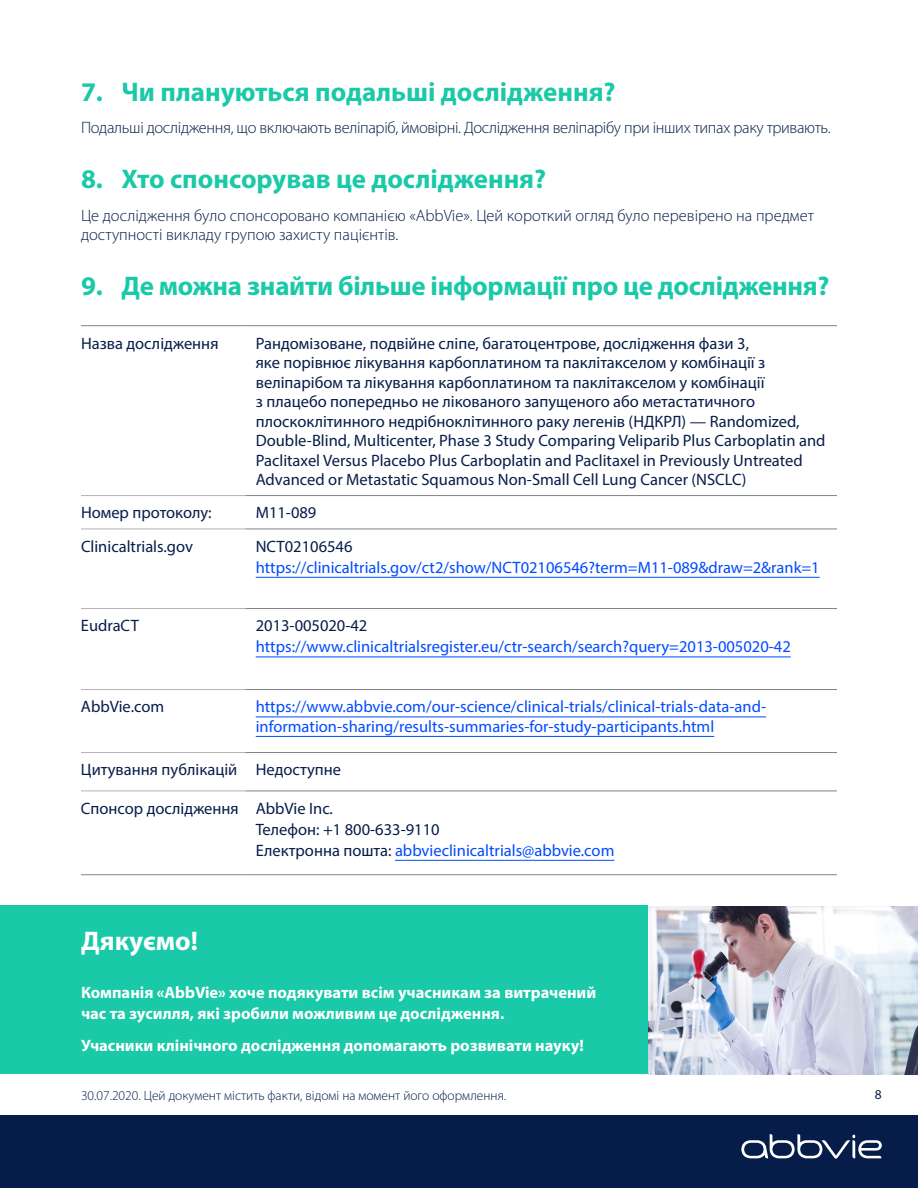
<style>
.page{position:relative;width:918px;height:1188px;background:#fff}
.page>*{position:absolute;margin:0;border:0;box-sizing:border-box;transform-origin:0 0}
.t1{font:700 27px "Myriad Pro";letter-spacing:-.005em;color:#1ac9a8}
.t2{font:700 27px "Myriad Pro";color:#fff}
.t3{font:16.5px/19.5px "Myriad Pro";color:#071d49}
.t4{font:16.5px/19.5px "Myriad Pro";color:#004bff}
.t5{font:300 16.5px/19.5px "Myriad Pro";letter-spacing:-.005em;color:#071d49}
.t6{font:700 16.5px/21px "Myriad Pro";color:#fff}
.t7{font:300 13.5px "Myriad Pro";color:#071d49}
.t8{font:13.5px "Myriad Pro";color:#071d49}
.s1{color:#004bff}
</style>
<div class="page">
<img style="left:648px;top:906px;width:270px;height:168px">
<div style="left:0;top:1115px;width:918px;height:73px;background:#071d49"></div>
<div style="left:0;top:906px;width:648px;height:168px;background:#1ac9a8"></div>
<hr style="left:81px;top:325px;width:164px;height:1px;background:#808285">
<hr style="left:245px;top:325px;width:592px;height:1px;background:#808285">
<hr style="left:245px;top:495px;width:592px;height:1px;background:#808285">
<hr style="left:245px;top:529px;width:592px;height:1px;background:#808285">
<hr style="left:245px;top:608px;width:592px;height:1px;background:#808285">
<hr style="left:245px;top:689px;width:592px;height:1px;background:#808285">
<hr style="left:245px;top:791px;width:592px;height:1px;background:#808285">
<hr style="left:81px;top:874px;width:164px;height:1px;background:#808285">
<hr style="left:245px;top:874px;width:592px;height:1px;background:#808285">
<hr style="left:81px;top:495px;width:164px;height:1px;background:#b3b4b6">
<hr style="left:81px;top:529px;width:164px;height:1px;background:#b3b4b6">
<hr style="left:81px;top:608px;width:164px;height:1px;background:#b3b4b6">
<hr style="left:81px;top:689px;width:164px;height:1px;background:#b3b4b6">
<hr style="left:81px;top:791px;width:164px;height:1px;background:#b3b4b6">
<hr style="left:81px;top:752px;width:164px;height:1px;background:#b3b4b6">
<hr style="left:245px;top:752px;width:592px;height:1px;background:#808285">
<hr style="left:256px;top:577px;width:564px;height:1px;background:#004bff">
<hr style="left:256px;top:657px;width:535px;height:1px;background:#004bff">
<hr style="left:256px;top:717px;width:510px;height:1px;background:#004bff">
<hr style="left:256px;top:736px;width:458px;height:1px;background:#004bff">
<hr style="left:395px;top:860px;width:219px;height:1px;background:#004bff">
<svg style="left:741px;top:1134px;width:141px;height:25px"></svg>
<h1 class="t1" style="left:81px;top:75px;width:536px">7. Чи плануються подальші дослідження?</h1>
<p class="t5" style="left:81px;top:117px;width:751px">Подальші дослідження, що включають веліпаріб, ймовірні. Дослідження веліпарібу при інших типах раку тривають.</p>
<h1 class="t1" style="left:81px;top:161px;width:467px">8. Хто спонсорував це дослідження?</h1>
<p class="t5" style="left:81px;top:205px;width:734px">Це дослідження було спонсоровано компанією «AbbVie». Цей короткий огляд було перевірено на предмет доступності викладу групою захисту пацієнтів.</p>
<h1 class="t1" style="left:81px;top:268px;width:750px">9. Де можна знайти більше інформації про це дослідження?</h1>
<p class="t3" style="left:81px;top:333px;width:139px">Назва дослідження</p>
<p class="t3" style="left:256px;top:333px;width:571px">Рандомізоване, подвійне сліпе, багатоцентрове, дослідження фази 3,<br>яке порівнює лікування карбоплатином та паклітакселом у комбінації з веліпарібом та лікування карбоплатином та паклітакселом у комбінації<br>з плацебо попередньо не лікованого запущеного або метастатичного плоскоклітинного недрібноклітинного раку легенів (НДКРЛ) — Randomized, Double-Blind, Multicenter, Phase 3 Study Comparing Veliparib Plus Carboplatin and Paclitaxel Versus Placebo Plus Carboplatin and Paclitaxel in Previously Untreated Advanced or Metastatic Squamous Non-Small Cell Lung Cancer (NSCLC)</p>
<p class="t3" style="left:81px;top:503px;width:132px">Номер протоколу:</p>
<p class="t3" style="left:256px;top:503px;width:62px">М11-089</p>
<p class="t3" style="left:81px;top:536px;width:114px">Clinicaltrials.gov</p>
<p class="t3" style="left:256px;top:536px;width:98px">NCT02106546</p>
<p class="t4" style="left:256px;top:557px;width:566px">https://clinicaltrials.gov/ct2/show/NCT02106546?term=M11-089&amp;draw=2&amp;rank=1</p>
<p class="t3" style="left:81px;top:616px;width:59px">EudraCT</p>
<p class="t3" style="left:256px;top:616px;width:113px">2013-005020-42</p>
<p class="t4" style="left:256px;top:637px;width:537px">https://www.clinicaltrialsregister.eu/ctr-search/search?query=2013-005020-42</p>
<p class="t3" style="left:81px;top:697px;width:85px">AbbVie.com</p>
<p class="t4" style="left:256px;top:697px;width:512px">https://www.abbvie.com/our-science/clinical-trials/clinical-trials-data-and&shy;information-sharing/results-summaries-for-study-participants.html</p>
<p class="t3" style="left:81px;top:760px;width:262px">Цитування публікацій Недоступне</p>
<p class="t3" style="left:256px;top:798px;width:360px;line-height:21px;text-indent:-175px">Спонсор дослідження AbbVie Inc.<br>Телефон: +1 800-633-9110<br>Електронна пошта: <span class="s1">abbvieclinicaltrials@abbvie.com</span></p>
<h1 class="t2" style="left:81px;top:923px;width:118px">Дякуємо!</h1>
<p class="t6" style="left:81px;top:981px;width:517px">Компанія «AbbVie» хоче подякувати всім учасникам за витрачений час та зусилля, які зробили можливим це дослідження.</p>
<p class="t6" style="left:81px;top:1034px;width:504px">Учасники клінічного дослідження допомагають розвивати науку!</p>
<p class="t7" style="left:81px;top:1087px;width:427px">30.07.2020. Цей документ містить факти, відомі на момент його оформлення.</p>
<p class="t8" style="left:875px;top:1086px;width:8px">8</p>
</div>
